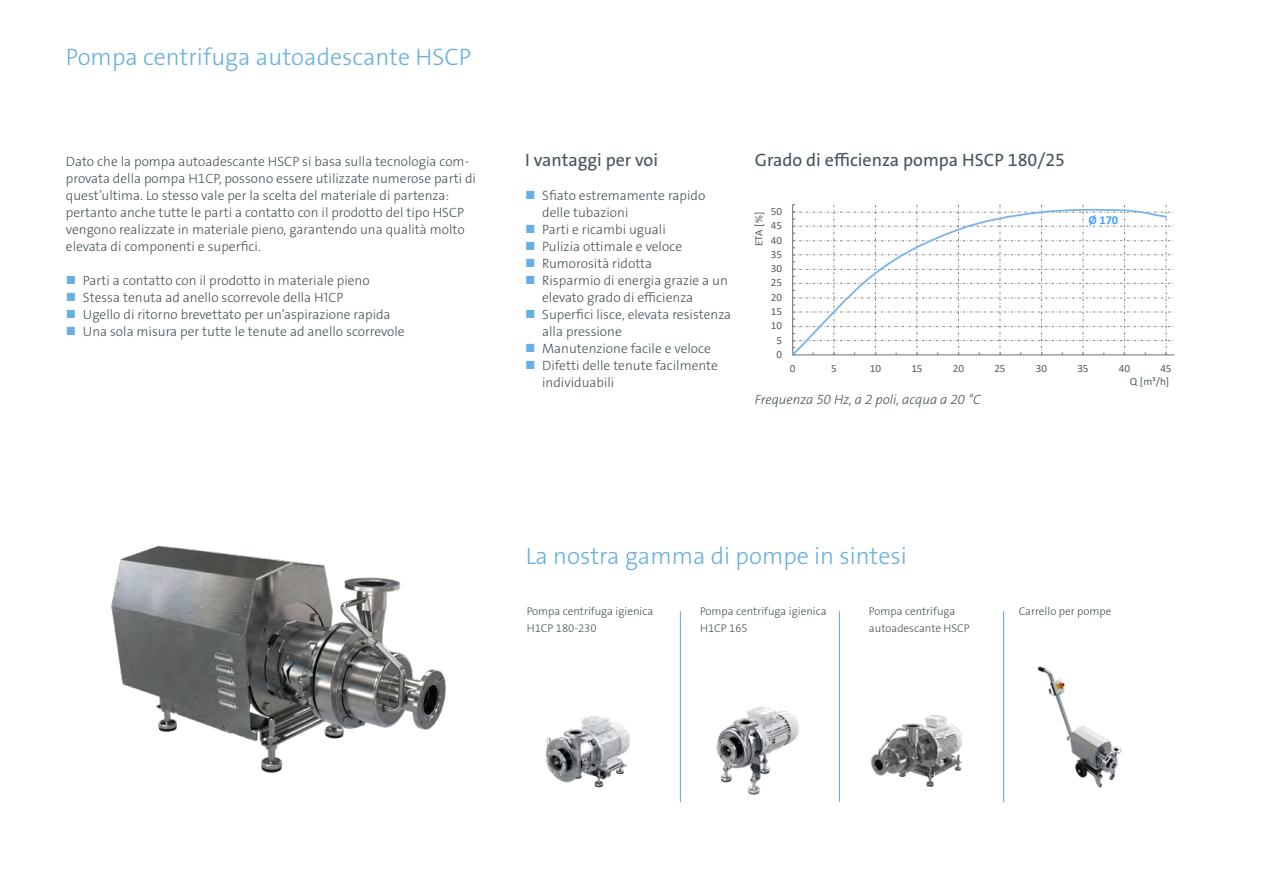
<style>
.page{position:relative;width:1263px;height:893px;background:#fff}
.page>*{position:absolute;margin:0;border:0;box-sizing:border-box;transform-origin:0 0}
.t1{font:24px "The Sans LP3 Lig";color:#67b0e2}
.t2{font:18px "The Sans LP5 Plain";color:#485358}
.t3{font:13.5px/17px "The Sans LP3 Lig";color:#485358}
.t4{font:13.5px "The Sans LP3 Lig IT";color:#485358}
.t5{font:700 12.15px "Calibri";color:#409efb}
.t6{font:11.25px/17px "The Sans LP3 Lig";color:#485358}
.t7{font:11.1px "Calibri";color:#525e63}
.t8{font:10.95px "Calibri";letter-spacing:-.005em;color:#525e63}
.s1{font-family:"The Sans LP5 Plain";font-size:12px;color:#67b0e2}
</style>
<div class="page">
<hr style="left:680px;top:612px;width:1px;height:190px;background:#67b0e2">
<hr style="left:839px;top:611px;width:1px;height:191px;background:#67b0e2">
<hr style="left:1003px;top:612px;width:1px;height:190px;background:#67b0e2">
<img style="left:871px;top:715px;width:92px;height:72px">
<img style="left:716px;top:707px;width:83px;height:88px">
<img style="left:1037px;top:666px;width:85px;height:122px">
<img style="left:545px;top:715px;width:85px;height:73px">
<img style="left:111px;top:546px;width:335px;height:227px">
<svg style="left:792px;top:207px;width:376px;height:148px"></svg>
<h1 class="t1" style="left:66px;top:41px;width:407px">Pompa centrifuga autoadescante HSCP</h1>
<p class="t3" style="left:66px;top:153px;width:412px">Dato che la pompa autoadescante HSCP si basa sulla tecnologia com&shy;provata della pompa H1CP, possono essere utilizzate numerose parti di quest’ultima. Lo stesso vale per la scelta del materiale di partenza: pertanto anche tutte le parti a contatto con il prodotto del tipo HSCP vengono realizzate in materiale pieno, garantendo una qualità molto elevata di componenti e superfici.</p>
<p class="t3" style="left:66px;top:272px;width:305px"><span class="s1">■</span> Parti a contatto con il prodotto in materiale pieno</p>
<p class="t3" style="left:66px;top:289px;width:279px"><span class="s1">■</span> Stessa tenuta ad anello scorrevole della H1CP</p>
<p class="t3" style="left:66px;top:306px;width:326px"><span class="s1">■</span> Ugello di ritorno brevettato per un’aspirazione rapida</p>
<p class="t3" style="left:66px;top:323px;width:340px"><span class="s1">■</span> Una sola misura per tutte le tenute ad anello scorrevole</p>
<h2 class="t2" style="left:525px;top:148px;width:134px">I vantaggi per voi</h2>
<p class="t3" style="left:542px;top:187px;width:165px;text-indent:-17px"><span class="s1">■</span> Sfiato estremamente rapido delle tubazioni</p>
<p class="t3" style="left:525px;top:221px;width:142px"><span class="s1">■</span> Parti e ricambi uguali</p>
<p class="t3" style="left:525px;top:238px;width:158px"><span class="s1">■</span> Pulizia ottimale e veloce</p>
<p class="t3" style="left:525px;top:255px;width:129px"><span class="s1">■</span> Rumorosità ridotta</p>
<p class="t3" style="left:542px;top:272px;width:187px;text-indent:-17px"><span class="s1">■</span> Risparmio di energia grazie a un elevato grado di efficienza</p>
<p class="t3" style="left:542px;top:306px;width:191px;text-indent:-17px"><span class="s1">■</span> Superfici lisce, elevata resistenza alla pressione</p>
<p class="t3" style="left:525px;top:340px;width:187px"><span class="s1">■</span> Manutenzione facile e veloce</p>
<p class="t3" style="left:542px;top:357px;width:177px;text-indent:-17px"><span class="s1">■</span> Difetti delle tenute facilmente individuabili</p>
<h2 class="t2" style="left:755px;top:148px;width:312px">Grado di efficienza pompa HSCP 180/25</h2>
<p class="t8" style="left:771px;top:204px;width:13px">50</p>
<p class="t7" style="left:751px;top:246px;width:36px;rotate:-90deg">ETA [%]</p>
<p class="t8" style="left:771px;top:218px;width:13px">45</p>
<p class="t8" style="left:771px;top:232px;width:13px">40</p>
<p class="t8" style="left:771px;top:247px;width:13px">35</p>
<p class="t8" style="left:771px;top:261px;width:13px">30</p>
<p class="t8" style="left:771px;top:275px;width:13px">25</p>
<p class="t8" style="left:771px;top:290px;width:13px">20</p>
<p class="t8" style="left:771px;top:304px;width:13px">15</p>
<p class="t8" style="left:771px;top:318px;width:13px">10</p>
<p class="t8" style="left:776px;top:332px;width:7px">5</p>
<p class="t8" style="left:776px;top:347px;width:7px">0</p>
<p class="t5" style="left:1088px;top:211px;width:31px">Ø 170</p>
<p class="t8" style="left:790px;top:361px;width:7px">0</p>
<p class="t8" style="left:831px;top:361px;width:7px">5</p>
<p class="t8" style="left:870px;top:361px;width:13px">10</p>
<p class="t8" style="left:911px;top:361px;width:13px">15</p>
<p class="t8" style="left:953px;top:361px;width:13px">20</p>
<p class="t8" style="left:994px;top:361px;width:13px">25</p>
<p class="t8" style="left:1036px;top:361px;width:13px">30</p>
<p class="t8" style="left:1077px;top:361px;width:13px">35</p>
<p class="t8" style="left:1119px;top:361px;width:13px">40</p>
<p class="t8" style="left:1160px;top:361px;width:13px">45</p>
<p class="t4" style="left:755px;top:391px;width:227px">Frequenza 50 Hz, a 2 poli, acqua a 20 °C</p>
<p class="t8" style="left:1130px;top:373px;width:41px">Q [m³/h]</p>
<h1 class="t1" style="left:525px;top:540px;width:383px">La nostra gamma di pompe in sintesi</h1>
<p class="t6" style="left:527px;top:603px;width:128px">Pompa centrifuga igienica<br>H1CP 180-230</p>
<p class="t6" style="left:700px;top:603px;width:128px">Pompa centrifuga igienica<br>H1CP 165</p>
<p class="t6" style="left:869px;top:603px;width:102px">Pompa centrifuga autoadescante HSCP</p>
<p class="t6" style="left:1019px;top:603px;width:94px">Carrello per pompe</p>
</div>
